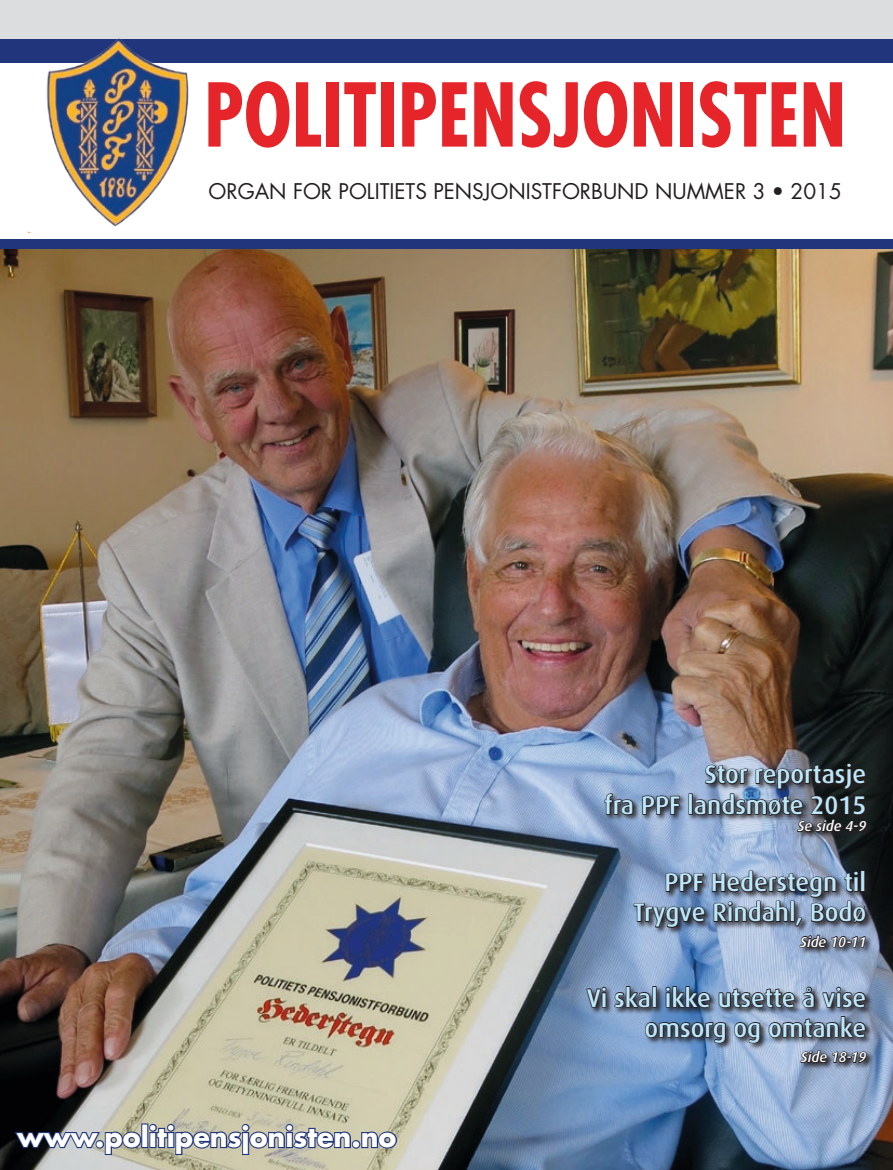
<style>
.page{position:relative;width:893px;height:1170px;background:#fff}
.page>*{position:absolute;margin:0;border:0;box-sizing:border-box;transform-origin:0 0}
.t1{font:700 condensed 85.35px "Futura";color:#e52529;scale:.96 1}
.t2{font:700 27px "Futura";color:#fff}
.t3{font:500 25.5px/30px "Dax";color:#bce6f9;text-align:right}
.t4{font:21px "Futura";color:#231f21}
.t5{font:italic 500 14.4px "Dax";color:#fff}
</style>
<div class="page">
<div style="left:0;top:0;width:893px;height:49px;background:#dcdddf"></div>
<div style="left:0;top:39px;width:893px;height:24px;background:#20357b"></div>
<img style="left:28px;top:38px;width:161px;height:195px">
<img style="left:0;top:248px;width:893px;height:921px">
<div style="left:0;top:238px;width:893px;height:10px;background:#20357b"></div>
<svg style="left:13px;top:1129px;width:129px;height:26px;background:#656c7c"></svg>
<div style="left:141px;top:1123px;width:7px;height:24px;border:2px solid #20357b"></div>
<svg style="left:148px;top:1122px;width:204px;height:33px;background:#8e9399"></svg>
<div style="left:352px;top:1139px;width:8px;height:9px;border:2px solid #20357b;border-radius:50%"></div>
<svg style="left:360px;top:1130px;width:38px;height:19px"></svg>
<svg style="left:586px;top:762px;width:288px;height:307px;background:#819abc"></svg>
<svg style="left:604px;top:792px;width:30px;height:23px"></svg>
<svg style="left:641px;top:794px;width:40px;height:21px"></svg>
<div style="left:688px;top:793px;width:5px;height:21px;border:2px solid #231f21"></div>
<svg style="left:693px;top:762px;width:175px;height:71px;background:#545c69"></svg>
<svg style="left:633px;top:869px;width:234px;height:79px;background:#6c7a91"></svg>
<svg style="left:585px;top:986px;width:21px;height:22px"></svg>
<div style="left:602px;top:992px;width:4px;height:15px;border:2px solid #231f21"></div>
<svg style="left:613px;top:985px;width:38px;height:23px"></svg>
<div style="left:652px;top:985px;width:5px;height:22px;border:2px solid #231f21"></div>
<svg style="left:665px;top:985px;width:46px;height:23px"></svg>
<svg style="left:718px;top:987px;width:78px;height:21px;background:#595f6c"></svg>
<svg style="left:802px;top:985px;width:65px;height:23px"></svg>
<svg style="left:644px;top:1020px;width:82px;height:24px;background:#435268"></svg>
<svg style="left:733px;top:1021px;width:28px;height:23px"></svg>
<svg style="left:768px;top:1015px;width:99px;height:23px;background:#585f6f"></svg>
<svg style="left:799px;top:1049px;width:69px;height:15px"></svg>
<h1 class="t1" style="left:204px;top:62px;width:670px">POLITIPENSJONISTEN</h1>
<p class="t4" style="left:209px;top:178px;width:635px">ORGAN FOR POLITIETS PENSJONISTFORBUND NUMMER 3 • 2015</p>
<p class="t2" style="left:17px;top:1118px;width:381px">www.politipensjonisten.no</p>
<p class="t3" style="left:604px;top:759px;width:264px;line-height:30.8px">Stor reportasje<br>fra PPF landsmøte 2015</p>
<p class="t5" style="left:798px;top:818px;width:70px">Se side 4-9</p>
<p class="t3" style="left:633px;top:867px;width:234px">PPF Hederstegn til<br>Trygve Rindahl, Bodø</p>
<p class="t5" style="left:800px;top:933px;width:68px">Side 10-11</p>
<p class="t3" style="left:587px;top:983px;width:281px">Vi skal ikke utsette å vise omsorg og omtanke</p>
<p class="t5" style="left:801px;top:1049px;width:67px">Side 18-19</p>
</div>
